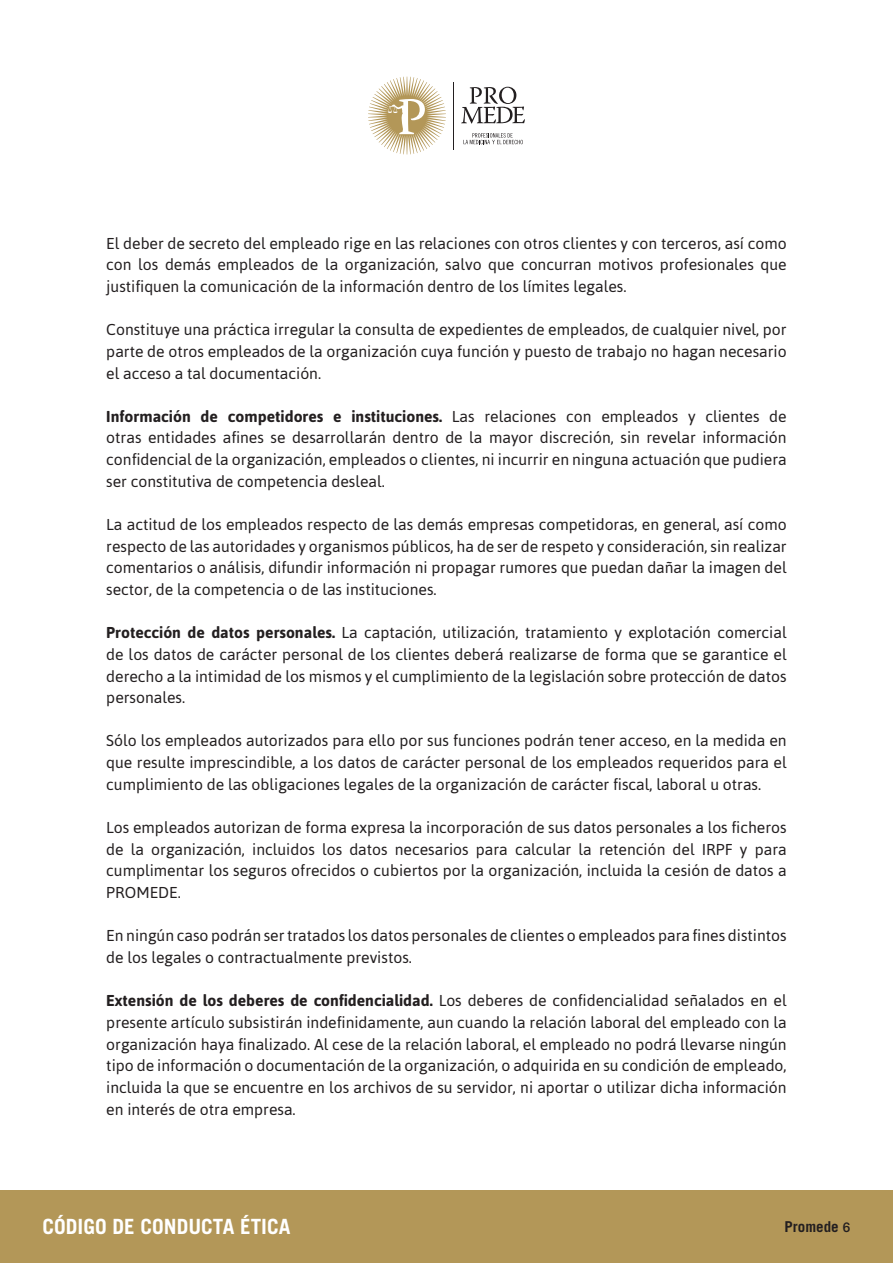
<style>
.page{position:relative;width:893px;height:1263px;background:#fff}
.page>*{position:absolute;margin:0;border:0;box-sizing:border-box;transform-origin:0 0}
.t1{font:700 21px "Trade Gothic LT Std";color:#fff}
.t2{font:15.75px/21.8px "Asap";color:#231f20;text-align:justify}
.t3{font:700 15px "Trade Gothic LT Std";color:#231f20}
.s1{font-weight:700}
.s2{font-family:"Helvetica Neue LT Std";font-weight:500;font-size:13.5px}
</style>
<div class="page">
<div style="left:0;top:1191px;width:893px;height:72px;background:#b39758"></div>
<hr style="left:453px;top:82px;width:1px;height:67px;background:#231f20">
<svg style="left:368px;top:77px;width:78px;height:78px"></svg>
<svg style="left:463px;top:133px;width:60px;height:11px"></svg>
<svg style="left:461px;top:87px;width:64px;height:37px"></svg>
<p class="t2" style="left:106px;top:232px;width:682px">El deber de secreto del empleado rige en las relaciones con otros clientes y con terceros, así como con los demás empleados de la organización, salvo que concurran motivos profesionales que justifiquen la comunicación de la información dentro de los límites legales.</p>
<p class="t2" style="left:106px;top:319px;width:682px">Constituye una práctica irregular la consulta de expedientes de empleados, de cualquier nivel, por parte de otros empleados de la organización cuya función y puesto de trabajo no hagan necesario el acceso a tal documentación.</p>
<p class="t2" style="left:106px;top:405px;width:682px"><span class="s1">Información de competidores e instituciones.</span> Las relaciones con empleados y clientes de otras entidades afines se desarrollarán dentro de la mayor discreción, sin revelar información confidencial de la organización, empleados o clientes, ni incurrir en ninguna actuación que pudiera ser constitutiva de competencia desleal.</p>
<p class="t2" style="left:106px;top:513px;width:682px">La actitud de los empleados respecto de las demás empresas competidoras, en general, así como respecto de las autoridades y organismos públicos, ha de ser de respeto y consideración, sin realizar comentarios o análisis, difundir información ni propagar rumores que puedan dañar la imagen del sector, de la competencia o de las instituciones.</p>
<p class="t2" style="left:106px;top:622px;width:682px"><span class="s1">Protección de datos personales.</span> La captación, utilización, tratamiento y explotación comercial de los datos de carácter personal de los clientes deberá realizarse de forma que se garantice el derecho a la intimidad de los mismos y el cumplimiento de la legislación sobre protección de datos personales.</p>
<p class="t2" style="left:106px;top:730px;width:682px">Sólo los empleados autorizados para ello por sus funciones podrán tener acceso, en la medida en que resulte imprescindible, a los datos de carácter personal de los empleados requeridos para el cumplimiento de las obligaciones legales de la organización de carácter fiscal, laboral u otras.</p>
<p class="t2" style="left:106px;top:816px;width:682px">Los empleados autorizan de forma expresa la incorporación de sus datos personales a los ficheros de la organización, incluidos los datos necesarios para calcular la retención del IRPF y para cumplimentar los seguros ofrecidos o cubiertos por la organización, incluida la cesión de datos a PROMEDE.</p>
<p class="t2" style="left:106px;top:925px;width:682px">En ningún caso podrán ser tratados los datos personales de clientes o empleados para fines distintos de los legales o contractualmente previstos.</p>
<p class="t2" style="left:106px;top:989px;width:682px"><span class="s1">Extensión de los deberes de confidencialidad.</span> Los deberes de confidencialidad señalados en el presente artículo subsistirán indefinidamente, aun cuando la relación laboral del empleado con la organización haya finalizado. Al cese de la relación laboral, el empleado no podrá llevarse ningún tipo de información o documentación de la organización, o adquirida en su condición de empleado, incluida la que se encuentre en los archivos de su servidor, ni aportar o utilizar dicha información en interés de otra empresa.</p>
<h1 class="t1" style="left:43px;top:1214px;width:249px">CÓDIGO DE CONDUCTA ÉTICA</h1>
<p class="t3" style="left:785px;top:1218px;width:67px">Promede <span class="s2">6</span></p>
</div>
